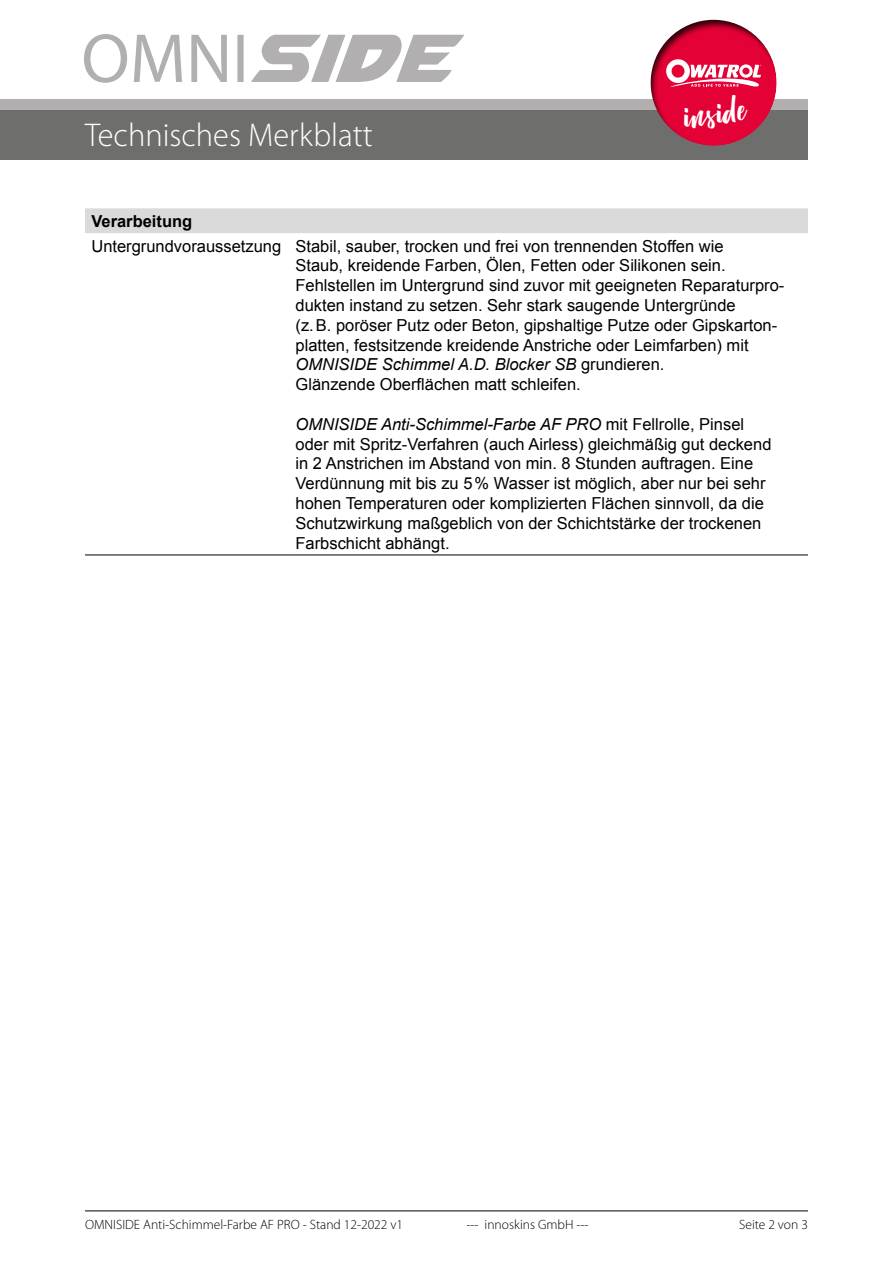
<style>
.page{position:relative;width:893px;height:1263px;background:#fff}
.page>*{position:absolute;margin:0;border:0;box-sizing:border-box;transform-origin:0 0}
.t1{font:40.05px "Shine Bright";color:#fff}
.t2{font:300 33px "Myriad Pro";color:#fff}
.t3{font:16.5px/19.8px "Arial";color:#000}
.t4{font:700 16.5px "Arial";color:#000}
.t5{font:300 13.5px "Myriad Pro";color:#000}
.s1{font-style:italic}
</style>
<div class="page">
<div style="left:85px;top:208px;width:723px;height:25px;background:#dadada"></div>
<hr style="left:85px;top:555px;width:204px;height:1px;background:#000">
<hr style="left:289px;top:555px;width:519px;height:1px;background:#000">
<div style="left:0;top:100px;width:808px;height:11px;background:#b1afaf"></div>
<svg style="left:84px;top:34px;width:160px;height:49px"></svg>
<svg style="left:251px;top:35px;width:213px;height:47px"></svg>
<div style="left:0;top:111px;width:808px;height:49px;background:#6e6e6d"></div>
<div style="left:648px;top:17px;width:129px;height:129px;background:#000;opacity:.75"></div>
<svg style="left:666px;top:59px;width:95px;height:28px"></svg>
<hr style="left:85px;top:1210px;width:723px;height:1px;background:#000">
<h2 class="t2" style="left:85px;top:117px;width:289px">Technisches Merkblatt</h2>
<h1 class="t1" style="left:681px;top:100px;width:65px;rotate:-7deg">inside</h1>
<p class="t4" style="left:91px;top:210px;width:102px">Verarbeitung</p>
<p class="t3" style="left:296px;top:236px;width:490px;text-indent:-204px">Untergrundvoraussetzung Stabil, sauber, trocken und frei von trennenden Stoffen wie<br>Staub, kreidende Farben, Ölen, Fetten oder Silikonen sein.<br>Fehlstellen im Untergrund sind zuvor mit geeigneten Reparaturpro&shy;dukten instand zu setzen. Sehr stark saugende Untergründe<br>(z.B. poröser Putz oder Beton, gipshaltige Putze oder Gipskarton&shy;platten, festsitzende kreidende Anstriche oder Leimfarben) mit <span class="s1">OMNISIDE Schimmel A.D. Blocker SB</span> grundieren.<br>Glänzende Oberflächen matt schleifen.</p>
<p class="t3" style="left:296px;top:414px;width:477px"><span class="s1">OMNISIDE Anti-Schimmel-Farbe AF PRO</span> mit Fellrolle, Pinsel oder mit Spritz-Verfahren (auch Airless) gleichmäßig gut deckend in 2 Anstrichen im Abstand von min. 8 Stunden auftragen. Eine Verdünnung mit bis zu 5% Wasser ist möglich, aber nur bei sehr hohen Temperaturen oder komplizierten Flächen sinnvoll, da die Schutzwirkung maßgeblich von der Schichtstärke der trockenen Farbschicht abhängt.</p>
<p class="t5" style="left:85px;top:1217px;width:320px">OMNISIDE Anti-Schimmel-Farbe AF PRO - Stand 12-2022 v1</p>
<p class="t5" style="left:467px;top:1217px;width:124px">--- innoskins GmbH ---</p>
<p class="t5" style="left:739px;top:1217px;width:70px">Seite 2 von 3</p>
</div>
